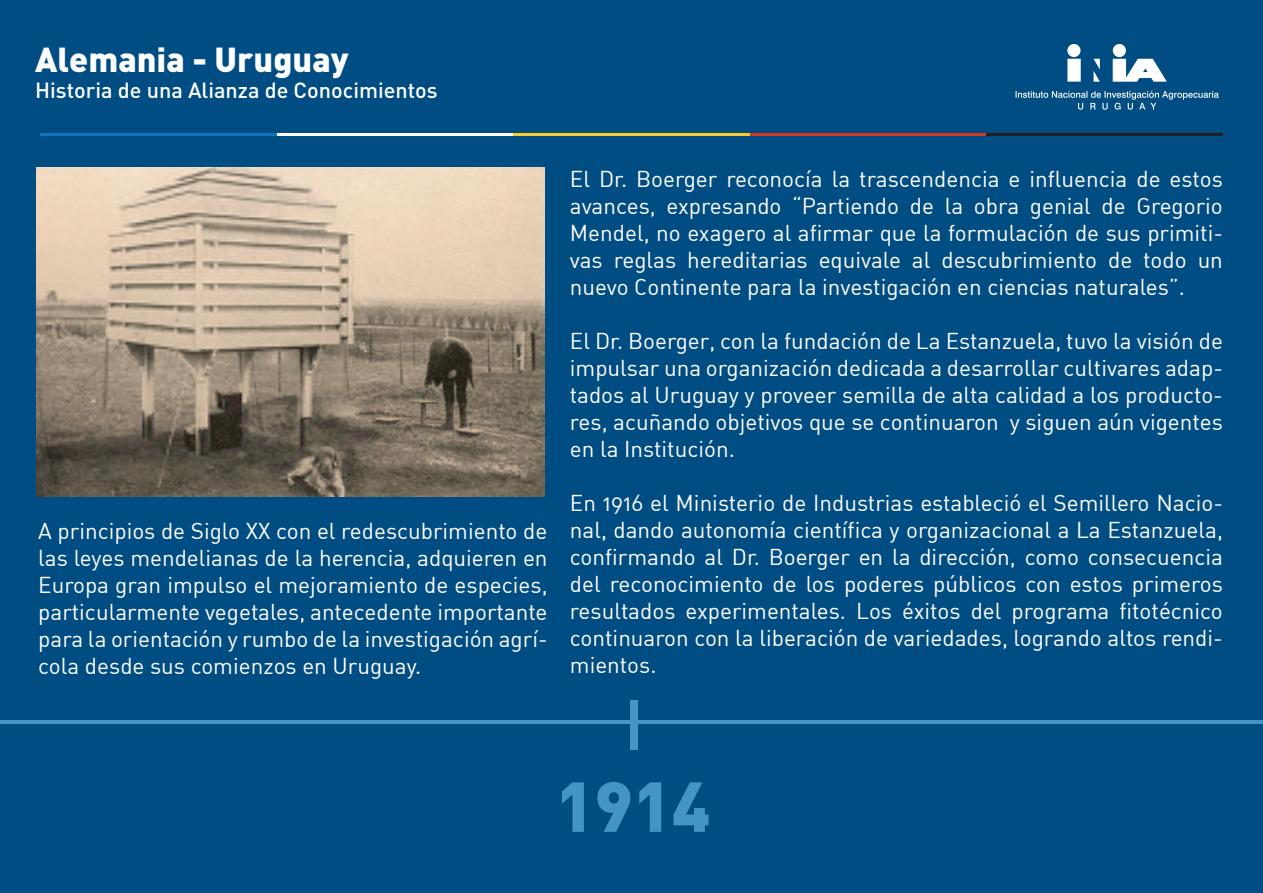
<style>
.page{position:relative;width:1263px;height:893px;background:#004d83}
.page>*{position:absolute;margin:0;border:0;box-sizing:border-box;transform-origin:0 0}
.t1{font:900 69.6px "DIN";color:#4594c7}
.t2{font:900 34.2px "DIN";color:#fff}
.t3{font:22.5px/27px "DIN Regular Alternate";color:#fff;text-align:justify}
.t4{font:500 21.75px "DIN";color:#fff}
</style>
<div class="page">
<hr style="left:0;top:720px;width:1263px;height:3px;background:#4594c7">
<div style="left:630px;top:700px;width:7px;height:49px;background:#4594c7"></div>
<svg style="left:1067px;top:44px;width:100px;height:38px"></svg>
<svg style="left:1015px;top:91px;width:204px;height:19px"></svg>
<hr style="left:986px;top:133px;width:237px;height:2px;background:#231f20">
<hr style="left:750px;top:133px;width:236px;height:2px;background:#d5372b">
<hr style="left:513px;top:133px;width:237px;height:2px;background:#fccc24">
<hr style="left:276px;top:133px;width:237px;height:2px;background:#fff">
<hr style="left:40px;top:133px;width:236px;height:2px;background:#1074bc">
<img style="left:36px;top:168px;width:508px;height:329px">
<h2 class="t2" style="left:35px;top:37px;width:315px">Alemania - Uruguay</h2>
<p class="t4" style="left:35px;top:76px;width:404px">Historia de una Alianza de Conocimientos</p>
<p class="t3" style="left:38px;top:517px;width:511px">A principios de Siglo XX con el redescubrimiento de las leyes mendelianas de la herencia, adquieren en Europa gran impulso el mejoramiento de especies, particularmente vegetales, antecedente importante para la orientación y rumbo de la investigación agrí&shy;cola desde sus comienzos en Uruguay.</p>
<p class="t3" style="left:570px;top:165px;width:655px">El Dr. Boerger reconocía la trascendencia e influencia de estos avances, expresando “Partiendo de la obra genial de Gregorio Mendel, no exagero al afirmar que la formulación de sus primiti&shy;vas reglas hereditarias equivale al descubrimiento de todo un nuevo Continente para la investigación en ciencias naturales”.</p>
<p class="t3" style="left:570px;top:327px;width:655px">El Dr. Boerger, con la fundación de La Estanzuela, tuvo la visión de impulsar una organización dedicada a desarrollar cultivares adap&shy;tados al Uruguay y proveer semilla de alta calidad a los producto&shy;res, acuñando objetivos que se continuaron y siguen aún vigentes en la Institución.</p>
<p class="t3" style="left:570px;top:489px;width:654px">En 1916 el Ministerio de Industrias estableció el Semillero Nacio&shy;nal, dando autonomía científica y organizacional a La Estanzuela, confirmando al Dr. Boerger en la dirección, como consecuencia del reconocimiento de los poderes públicos con estos primeros resultados experimentales. Los éxitos del programa fitotécnico continuaron con la liberación de variedades, logrando altos rendi&shy;mientos.</p>
<h1 class="t1" style="left:556px;top:760px;width:156px">1914</h1>
</div>
